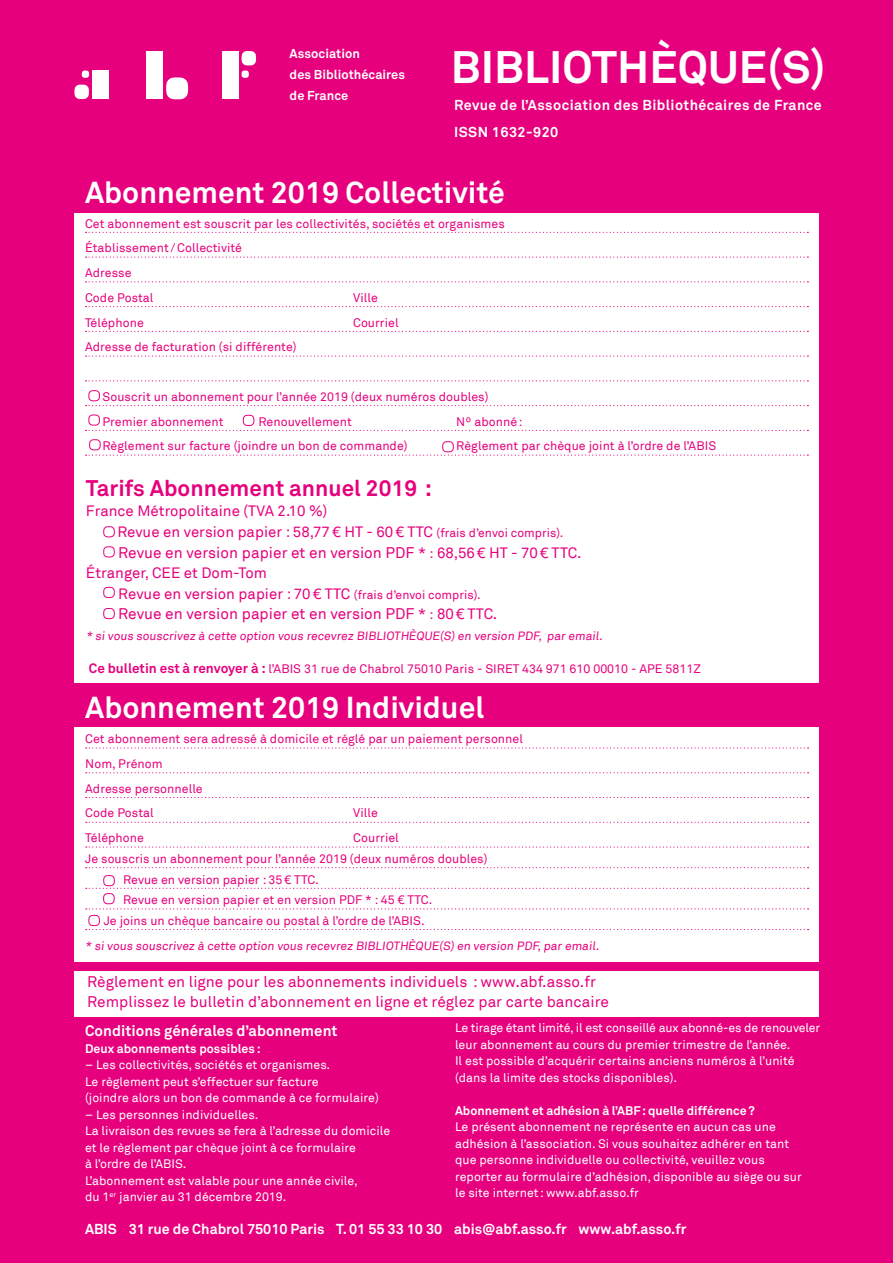
<style>
.page{position:relative;width:893px;height:1263px;background:#e6007d}
.page>*{position:absolute;margin:0;border:0;box-sizing:border-box;transform-origin:0 0}
.t1{font:700 45px "Akkurat";letter-spacing:.005em;color:#fff}
.t2{font:700 30px "Akkurat";color:#fff}
.t3{font:700 22.35px "Akkurat";letter-spacing:.005em;color:#e6007d}
.t4{font:15.45px "Akkurat";color:#e6007d}
.t5{font:15.3px/20.5px "Akkurat";letter-spacing:.005em;color:#e6007d}
.t6{font:15px/20.7px "Akkurat";color:#e6007d}
.t7{font:700 15px "Akkurat";letter-spacing:.005em;color:#fff}
.t8{font:700 14.25px "Akkurat";color:#fff}
.t9{font:700 14.25px/27px "Akkurat";letter-spacing:.03em;color:#fff}
.t10{font:700 12.75px/20.5px "Akkurat";letter-spacing:.005em;color:#fff}
.t11{font:12.3px/16.5px "Akkurat";letter-spacing:.005em;color:#fff}
.t12{font:12.3px/24.8px "Akkurat";letter-spacing:.005em;color:#e6007d}
.t13{font:700 12.3px "Akkurat";letter-spacing:.005em;color:#fff}
.t14{font:12px "Akkurat";color:#e6007d}
.s1{font-size:12.15px}
.s2{font-size:15px}
.s3{font-size:13.5px}
.s4{font-weight:700;font-size:13.5px}
</style>
<div class="page">
<div style="left:74px;top:971px;width:745px;height:45px;background:#fff"></div>
<div style="left:146px;top:51px;width:17px;height:48px;background:#fff"></div>
<div style="left:92px;top:70px;width:17px;height:29px;background:#fff"></div>
<svg style="left:74px;top:84px;width:15px;height:15px"></svg>
<svg style="left:82px;top:70px;width:7px;height:8px"></svg>
<svg style="left:166px;top:77px;width:22px;height:23px"></svg>
<div style="left:222px;top:51px;width:16px;height:48px;background:#fff"></div>
<svg style="left:241px;top:51px;width:15px;height:27px"></svg>
<div style="left:74px;top:213px;width:745px;height:469px;background:#fff"></div>
<svg style="left:86px;top:232px;width:722px;height:1px"></svg>
<svg style="left:86px;top:257px;width:722px;height:1px"></svg>
<svg style="left:86px;top:281px;width:722px;height:1px"></svg>
<svg style="left:86px;top:306px;width:722px;height:1px"></svg>
<svg style="left:86px;top:331px;width:722px;height:1px"></svg>
<svg style="left:86px;top:356px;width:722px;height:1px"></svg>
<svg style="left:86px;top:380px;width:722px;height:1px"></svg>
<svg style="left:86px;top:390px;width:722px;height:16px"></svg>
<svg style="left:103px;top:526px;width:12px;height:12px"></svg>
<svg style="left:103px;top:586px;width:12px;height:12px"></svg>
<svg style="left:103px;top:546px;width:12px;height:12px"></svg>
<svg style="left:103px;top:608px;width:12px;height:12px"></svg>
<svg style="left:86px;top:414px;width:722px;height:42px"></svg>
<div style="left:74px;top:727px;width:745px;height:235px;background:#fff"></div>
<svg style="left:86px;top:747px;width:723px;height:2px"></svg>
<svg style="left:86px;top:772px;width:723px;height:1px"></svg>
<svg style="left:86px;top:797px;width:723px;height:1px"></svg>
<svg style="left:86px;top:822px;width:723px;height:1px"></svg>
<svg style="left:86px;top:846px;width:723px;height:2px"></svg>
<svg style="left:86px;top:867px;width:723px;height:1px"></svg>
<svg style="left:86px;top:875px;width:723px;height:55px"></svg>
<p class="t10" style="left:290px;top:44px;width:117px">Association<br>des Bibliothécaires de France</p>
<h1 class="t1" style="left:451px;top:39px;width:376px">BIBLIOTHÈQUE(S)</h1>
<p class="t9" style="left:454px;top:92px;width:369px">Revue de l’Association des Bibliothécaires de France<br>ISSN 1632-920</p>
<h2 class="t2" style="left:85px;top:173px;width:421px">Abonnement 2019 Collectivité</h2>
<p class="t12" style="left:85px;top:211px;width:421px">Cet abonnement est souscrit par les collectivités, sociétés et organismes<br>Établissement/Collectivité<br>Adresse<br>Code Postal</p>
<p class="t12" style="left:353px;top:285px;width:26px">Ville</p>
<p class="t12" style="left:85px;top:310px;width:60px">Téléphone</p>
<p class="t12" style="left:353px;top:310px;width:47px">Courriel</p>
<p class="t12" style="left:85px;top:335px;width:213px">Adresse de facturation (si différente)</p>
<p class="t12" style="left:102px;top:384px;width:388px">Souscrit un abonnement pour l’année 2019 (deux numéros doubles)<br>Premier abonnement</p>
<p class="t12" style="left:258px;top:409px;width:95px">Renouvellement</p>
<p class="t12" style="left:456px;top:409px;width:68px">Nº abonné:</p>
<p class="t12" style="left:102px;top:434px;width:307px">Règlement sur facture (joindre un bon de commande)</p>
<p class="t12" style="left:456px;top:434px;width:261px">Règlement par chèque joint à l’ordre de l’ABIS</p>
<h3 class="t3" style="left:86px;top:474px;width:348px">Tarifs Abonnement annuel 2019 :</h3>
<p class="t6" style="left:117px;top:501px;width:448px;text-indent:-31px">France Métropolitaine (TVA 2.10 %)<br>Revue en version papier : 58,77 € HT - 60€ TTC <span class="s1">(frais d’envoi compris).</span></p>
<p class="t4" style="left:118px;top:543px;width:465px">Revue en version papier et en version PDF <span class="s2">*</span> <span class="s3">:</span> <span class="s2">68,56€ HT - 70€ TTC.</span></p>
<p class="t6" style="left:118px;top:563px;width:364px;text-indent:-32px">Étranger, CEE et Dom-Tom<br>Revue en version papier : 70€ TTC <span class="s1">(frais d’envoi compris).</span></p>
<p class="t4" style="left:118px;top:605px;width:381px">Revue en version papier et en version PDF <span class="s2">*</span> <span class="s3">:</span> <span class="s2">80€ TTC.</span></p>
<p class="t14" style="left:86px;top:629px;width:520px">* si vous souscrivez à cette option vous recevrez BIBLIOTHÈQUE(S) en version PDF, par email.</p>
<p class="t12" style="left:89px;top:657px;width:614px"><span class="s4">Ce bulletin est à renvoyer à :</span> l’ABIS 31 rue de Chabrol 75010 Paris - SIRET 434 971 610 00010 - APE 5811Z</p>
<h2 class="t2" style="left:85px;top:689px;width:401px">Abonnement 2019 Individuel</h2>
<p class="t12" style="left:85px;top:727px;width:439px">Cet abonnement sera adressé à domicile et réglé par un paiement personnel<br>Nom, Prénom<br>Adresse personnelle<br>Code Postal</p>
<p class="t12" style="left:353px;top:801px;width:26px">Ville</p>
<p class="t12" style="left:85px;top:826px;width:60px">Téléphone</p>
<p class="t12" style="left:353px;top:826px;width:47px">Courriel</p>
<p class="t12" style="left:85px;top:846px;width:404px">Je souscris un abonnement pour l’année 2019 (deux numéros doubles)</p>
<p class="t12" style="left:123px;top:867px;width:197px">Revue en version papier : 35€ TTC.</p>
<p class="t12" style="left:123px;top:888px;width:311px">Revue en version papier et en version PDF * : 45 € TTC.</p>
<p class="t12" style="left:104px;top:908px;width:322px">Je joins un chèque bancaire ou postal à l’ordre de l’ABIS.</p>
<p class="t14" style="left:85px;top:938px;width:517px">* si vous souscrivez à cette option vous recevrez BIBLIOTHÈQUE(S) en version PDF, par email.</p>
<p class="t5" style="left:87px;top:971px;width:523px">Règlement en ligne pour les abonnements individuels : www.abf.asso.fr<br>Remplissez le bulletin d’abonnement en ligne et réglez par carte bancaire</p>
<p class="t7" style="left:85px;top:1021px;width:254px">Conditions générales d’abonnement</p>
<p class="t13" style="left:85px;top:1040px;width:177px">Deux abonnements possibles :</p>
<p class="t11" style="left:85px;top:1057px;width:295px">– Les collectivités, sociétés et organismes.<br>Le règlement peut s’effectuer sur facture<br>(joindre alors un bon de commande à ce formulaire)</p>
<p class="t11" style="left:85px;top:1106px;width:307px">– Les personnes individuelles.<br>La livraison des revues se fera à l’adresse du domicile et le règlement par chèque joint à ce formulaire<br>à l’ordre de l’ABIS.<br>L’abonnement est valable pour une année civile,<br>du 1<sup>er</sup> janvier au 31 décembre 2019.</p>
<p class="t11" style="left:455px;top:1020px;width:367px">Le tirage étant limité, il est conseillé aux abonné-es de renouveler leur abonnement au cours du premier trimestre de l’année.<br>Il est possible d’acquérir certains anciens numéros à l’unité (dans la limite des stocks disponibles).</p>
<p class="t13" style="left:455px;top:1102px;width:301px">Abonnement et adhésion à l’ABF: quelle différence?</p>
<p class="t11" style="left:455px;top:1119px;width:348px">Le présent abonnement ne représente en aucun cas une adhésion à l’association. Si vous souhaitez adhérer en tant que personne individuelle ou collectivité, veuillez vous reporter au formulaire d’adhésion, disponible au siège ou sur le site internet: www.abf.asso.fr</p>
<p class="t8" style="left:85px;top:1220px;width:603px">ABIS 31 rue de Chabrol 75010 Paris T. 01 55 33 10 30 abis@abf.asso.fr www.abf.asso.fr</p>
</div>
